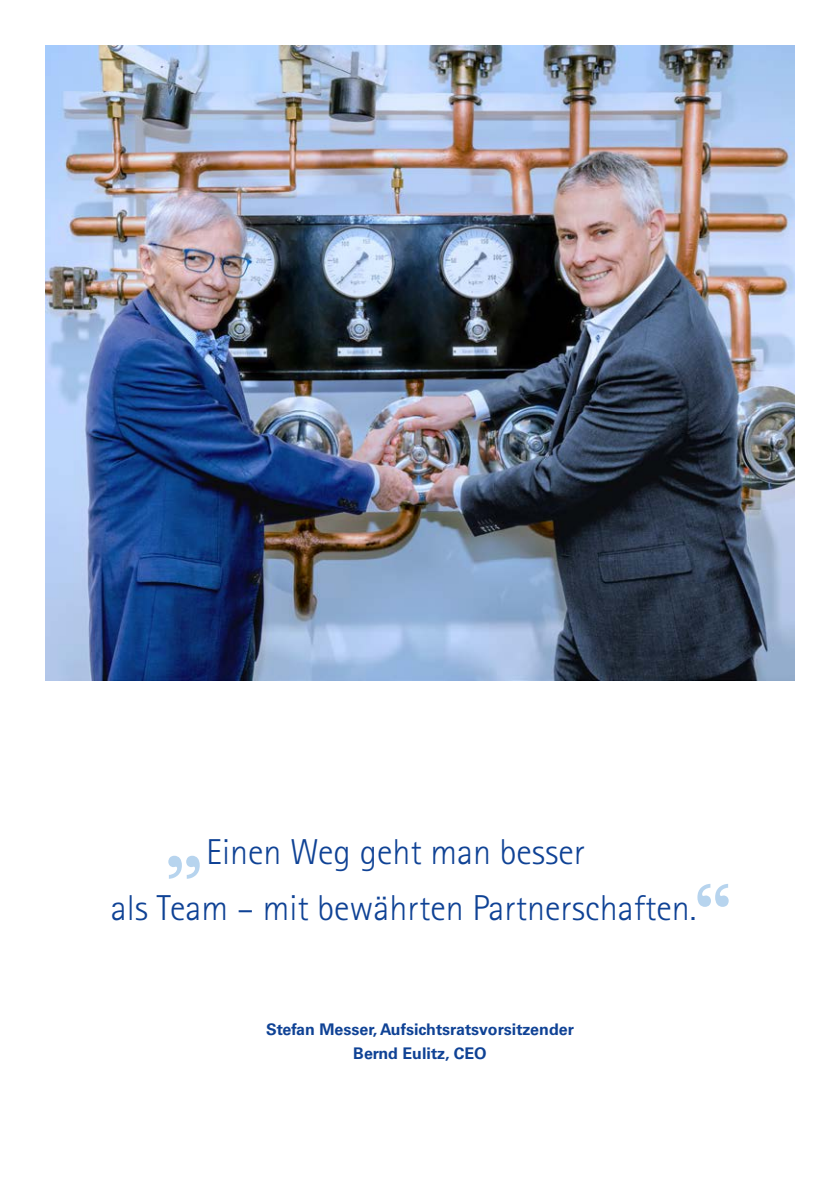
<style>
.page{position:relative;width:840px;height:1191px;background:#fff}
.page>*{position:absolute;margin:0;border:0;box-sizing:border-box;transform-origin:0 0}
.t1{font:700 66px "Baskerville";color:#b7d4ee}
.t2{font:300 36px/56px "Rotis Sans Serif Pro";color:#0f4295;text-align:center}
.t3{font:700 16px/24px "Univers LT Pro 65";color:#0f4295;text-align:center}
</style>
<div class="page">
<img style="left:45px;top:45px;width:749px;height:635px">
<p class="t2" style="left:111px;top:824px;width:587px">Einen Weg geht man besser<br>als Team – mit bewährten Partnerschaften.</p>
<h1 class="t1" style="left:164px;top:798px;width:41px">„</h1>
<h1 class="t1" style="left:693px;top:861px;width:41px">“</h1>
<p class="t3" style="left:266px;top:1016px;width:309px">Stefan Messer, Aufsichtsratsvorsitzender<br>Bernd Eulitz, CEO</p>
</div>
